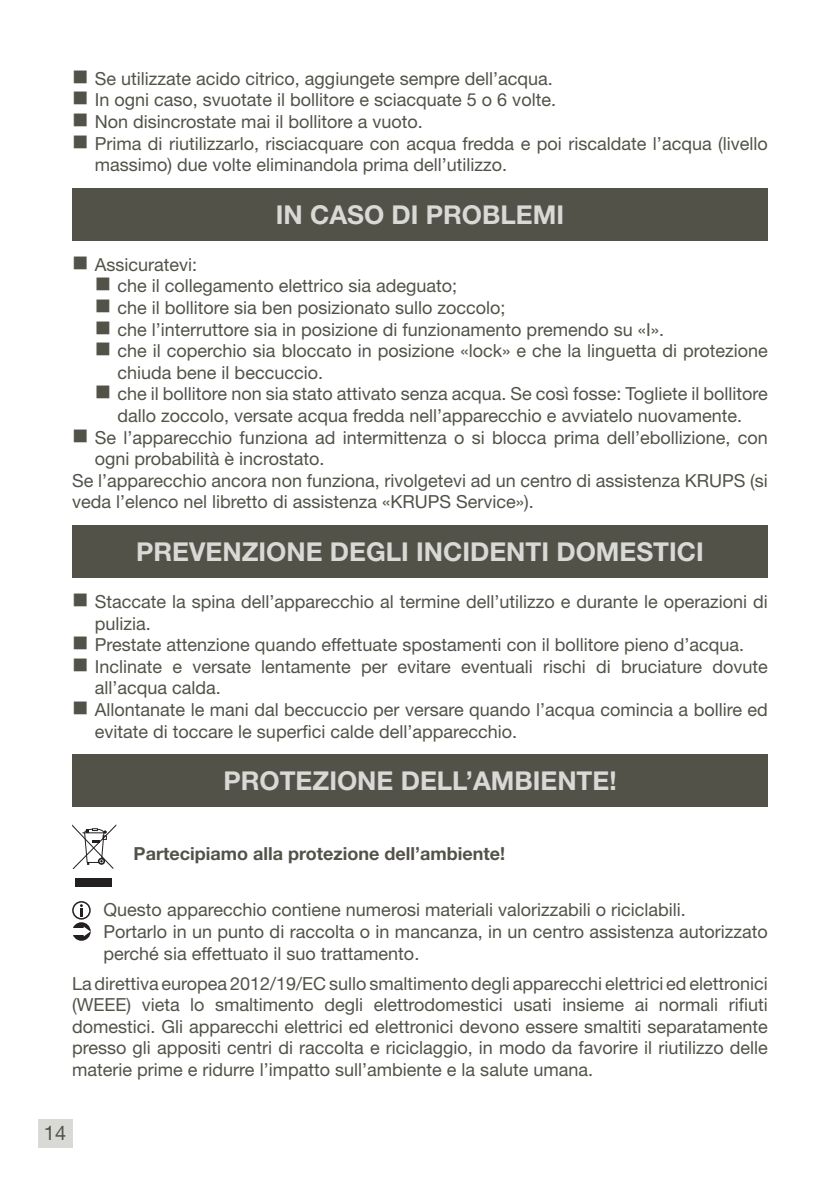
<style>
.page{position:relative;width:840px;height:1191px;background:#fff}
.page>*{position:absolute;margin:0;border:0;box-sizing:border-box;transform-origin:0 0}
.t1{font:700 26px "Helvetica Neue LT Std";color:#d9d9d5}
.t2{font:20px "Helvetica Neue LT Std";color:#535249}
.t3{font:18px/21.6px "Helvetica Neue LT Std";color:#535249}
.t4{font:700 18px "Helvetica Neue LT Std";color:#535249}
</style>
<div class="page">
<div style="left:38px;top:1119px;width:34px;height:28px;background:#d9d9d5"></div>
<div style="left:72px;top:188px;width:695px;height:53px;background:#535249"></div>
<div style="left:72px;top:525px;width:695px;height:53px;background:#535249"></div>
<div style="left:72px;top:754px;width:695px;height:53px;background:#535249"></div>
<div style="left:72px;top:901px;width:19px;height:18px;border:2px solid #231f20;border-radius:50%"></div>
<svg style="left:80px;top:904px;width:3px;height:12px"></svg>
<svg style="left:73px;top:923px;width:17px;height:17px"></svg>
<div style="left:72px;top:922px;width:19px;height:18px;border:2px solid #231f20;border-radius:50%"></div>
<div style="left:72px;top:928px;width:12px;height:6px;background:#fff"></div>
<svg style="left:84px;top:926px;width:6px;height:10px"></svg>
<div style="left:75px;top:878px;width:37px;height:9px;background:#231f20"></div>
<svg style="left:72px;top:824px;width:44px;height:45px"></svg>
<p class="t3" style="left:95px;top:67px;width:674px">Se utilizzate acido citrico, aggiungete sempre dell’acqua.<br>In ogni caso, svuotate il bollitore e sciacquate 5 o 6 volte.<br>Non disincrostate mai il bollitore a vuoto.<br>Prima di riutilizzarlo, risciacquare con acqua fredda e poi riscaldate l’acqua (livello massimo) due volte eliminandola prima dell’utilizzo.</p>
<h1 class="t1" style="left:276px;top:198px;width:289px">IN CASO DI PROBLEMI</h1>
<p class="t3" style="left:95px;top:253px;width:104px">Assicuratevi:</p>
<p class="t3" style="left:117px;top:275px;width:341px">che il collegamento elettrico sia adeguato;</p>
<p class="t3" style="left:117px;top:296px;width:389px">che il bollitore sia ben posizionato sullo zoccolo;</p>
<p class="t3" style="left:117px;top:318px;width:548px">che l’interruttore sia in posizione di funzionamento premendo su «I».</p>
<p class="t3" style="left:117px;top:340px;width:651px">che il coperchio sia bloccato in posizione «lock» e che la linguetta di protezione</p>
<p class="t3" style="left:117px;top:361px;width:207px">chiuda bene il beccuccio.</p>
<p class="t3" style="left:117px;top:383px;width:651px">che il bollitore non sia stato attivato senza acqua. Se così fosse: Togliete il bollitore</p>
<p class="t3" style="left:117px;top:404px;width:626px">dallo zoccolo, versate acqua fredda nell’apparecchio e avviatelo nuovamente.</p>
<p class="t3" style="left:95px;top:426px;width:674px">Se l’apparecchio funziona ad intermittenza o si blocca prima dell’ebollizione, con</p>
<p class="t3" style="left:95px;top:448px;width:231px">ogni probabilità è incrostato.</p>
<p class="t3" style="left:72px;top:469px;width:697px">Se l’apparecchio ancora non funziona, rivolgetevi ad un centro di assistenza KRUPS (si</p>
<p class="t3" style="left:72px;top:491px;width:463px">veda l’elenco nel libretto di assistenza «KRUPS Service»).</p>
<h1 class="t1" style="left:136px;top:536px;width:569px">PREVENZIONE DEGLI INCIDENTI DOMESTICI</h1>
<p class="t3" style="left:95px;top:590px;width:674px">Staccate la spina dell’apparecchio al termine dell’utilizzo e durante le operazioni di pulizia.<br>Prestate attenzione quando effettuate spostamenti con il bollitore pieno d’acqua.<br>Inclinate e versate lentamente per evitare eventuali rischi di bruciature dovute all’acqua calda.<br>Allontanate le mani dal beccuccio per versare quando l’acqua comincia a bollire ed evitate di toccare le superfici calde dell’apparecchio.</p>
<h1 class="t1" style="left:223px;top:765px;width:394px">PROTEZIONE DELL’AMBIENTE!</h1>
<p class="t4" style="left:134px;top:842px;width:373px">Partecipiamo alla protezione dell’ambiente!</p>
<p class="t3" style="left:103px;top:899px;width:665px">Questo apparecchio contiene numerosi materiali valorizzabili o riciclabili.<br>Portarlo in un punto di raccolta o in mancanza, in un centro assistenza autorizzato perché sia effettuato il suo trattamento.</p>
<p class="t3" style="left:72px;top:972px;width:697px;text-align:justify">La direttiva europea 2012/19/EC sullo smaltimento degli apparecchi elettrici ed elettronici (WEEE) vieta lo smaltimento degli elettrodomestici usati insieme ai normali rifiuti domestici. Gli apparecchi elettrici ed elettronici devono essere smaltiti separatamente presso gli appositi centri di raccolta e riciclaggio, in modo da favorire il riutilizzo delle materie prime e ridurre l’impatto sull’ambiente e la salute umana.</p>
<p class="t2" style="left:44px;top:1121px;width:24px">14</p>
</div>
